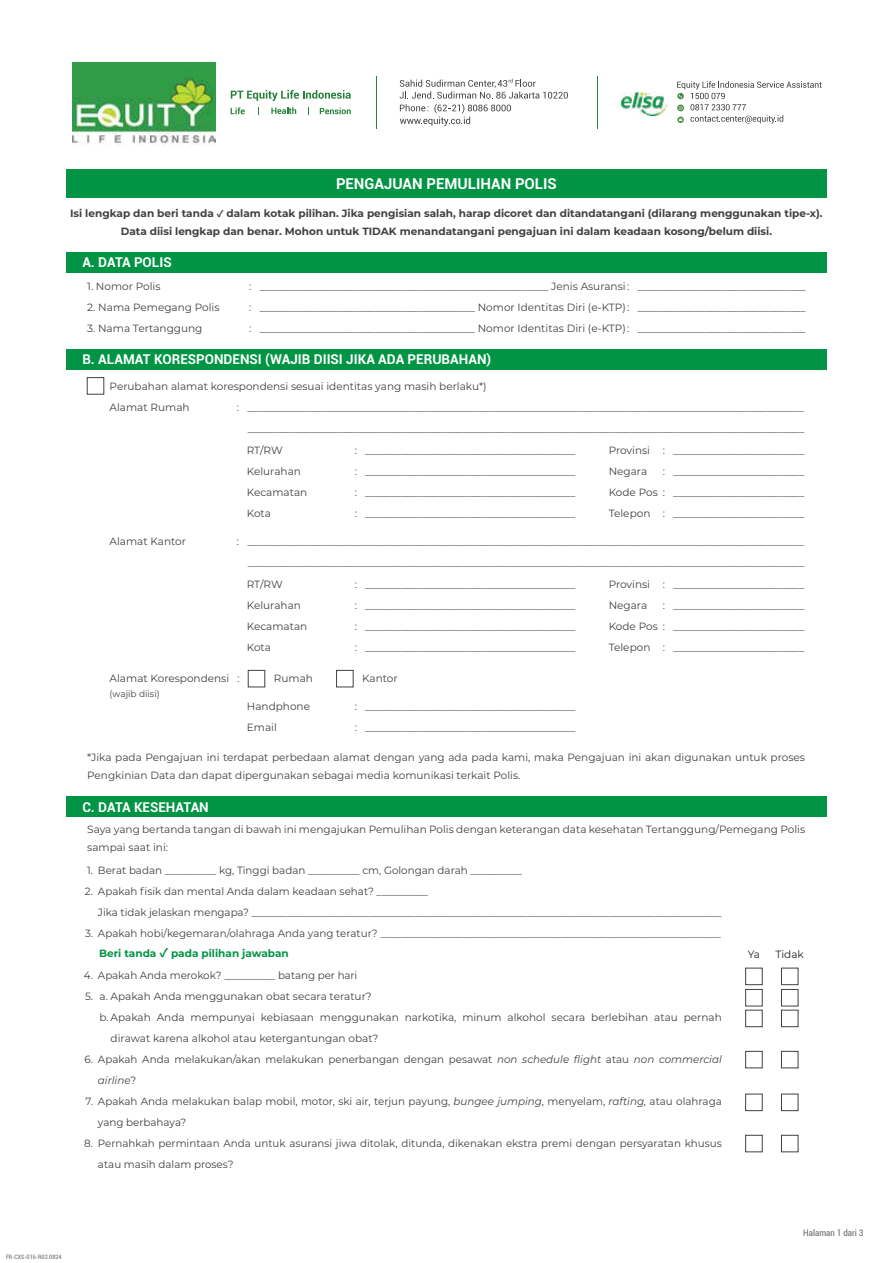
<style>
.page{position:relative;width:893px;height:1263px;background:#fff}
.page>*{position:absolute;margin:0;border:0;box-sizing:border-box;transform-origin:0 0}
.t1{font:700 15px "Roboto";color:#fff}
.t2{font:700 13.5px "Roboto";color:#fff}
.t3{font:10.5px/21px "Montserrat";color:#414042}
.t4{font:700 10.5px/18px "Montserrat";color:#414042;text-align:center}
.t5{font:700 10.5px "Montserrat";color:#009444}
.t6{font:10.5px "Montserrat";color:#231f20}
.t7{font:condensed 9px "Roboto";color:#6d6e71}
.t8{font:9px "Montserrat";color:#414042}
.t9{font:condensed 6px "Roboto";color:#6d6e71}
.s1{font-style:italic}
</style>
<div class="page">
<img style="left:72px;top:63px;width:144px;height:82px">
<img style="left:622px;top:92px;width:45px;height:23px">
<svg style="left:677px;top:81px;width:145px;height:43px"></svg>
<hr style="left:376px;top:76px;width:1px;height:52px;background:#26813a">
<hr style="left:597px;top:76px;width:1px;height:52px;background:#26813a">
<svg style="left:231px;top:90px;width:120px;height:11px"></svg>
<svg style="left:320px;top:107px;width:31px;height:7px"></svg>
<svg style="left:271px;top:107px;width:25px;height:7px"></svg>
<svg style="left:231px;top:107px;width:14px;height:7px"></svg>
<svg style="left:400px;top:79px;width:168px;height:47px"></svg>
<div style="left:66px;top:169px;width:761px;height:29px;background:#009444"></div>
<div style="left:66px;top:252px;width:761px;height:20px;background:#009444"></div>
<div style="left:66px;top:349px;width:761px;height:21px;background:#009444"></div>
<div style="left:87px;top:377px;width:17px;height:18px;border:1px solid #414042"></div>
<div style="left:248px;top:670px;width:17px;height:17px;border:1px solid #414042"></div>
<div style="left:336px;top:670px;width:18px;height:17px;border:1px solid #414042"></div>
<div style="left:66px;top:796px;width:761px;height:21px;background:#009444"></div>
<div style="left:745px;top:968px;width:18px;height:17px;border:1px solid #414042"></div>
<div style="left:781px;top:968px;width:17px;height:17px;border:1px solid #414042"></div>
<div style="left:745px;top:989px;width:18px;height:17px;border:1px solid #414042"></div>
<div style="left:781px;top:989px;width:17px;height:17px;border:1px solid #414042"></div>
<div style="left:745px;top:1010px;width:18px;height:17px;border:1px solid #414042"></div>
<div style="left:781px;top:1010px;width:17px;height:17px;border:1px solid #414042"></div>
<div style="left:745px;top:1051px;width:18px;height:17px;border:1px solid #414042"></div>
<div style="left:781px;top:1051px;width:17px;height:17px;border:1px solid #414042"></div>
<div style="left:745px;top:1094px;width:18px;height:17px;border:1px solid #414042"></div>
<div style="left:781px;top:1094px;width:17px;height:17px;border:1px solid #414042"></div>
<div style="left:745px;top:1135px;width:18px;height:17px;border:1px solid #414042"></div>
<div style="left:781px;top:1135px;width:17px;height:17px;border:1px solid #414042"></div>
<h1 class="t1" style="left:336px;top:173px;width:222px">PENGAJUAN PEMULIHAN POLIS</h1>
<p class="t4" style="left:70px;top:203px;width:754px">Isi lengkap dan beri tanda dalam kotak pilihan. Jika pengisian salah, harap dicoret dan ditandatangani (dilarang menggunakan tipe-x).<br>Data diisi lengkap dan benar. Mohon untuk TIDAK menandatangani pengajuan ini dalam keadaan kosong/belum diisi.</p>
<p class="t2" style="left:82px;top:253px;width:91px">A. DATA POLIS</p>
<p class="t3" style="left:87px;top:275px;width:75px">1. Nomor Polis</p>
<p class="t3" style="left:249px;top:275px;width:558px">: _______________________________________________________ Jenis Asuransi : ________________________________</p>
<p class="t3" style="left:87px;top:296px;width:134px">2. Nama Pemegang Polis</p>
<p class="t3" style="left:249px;top:296px;width:558px">: _________________________________________ Nomor Identitas Diri (e-KTP) : ________________________________</p>
<p class="t3" style="left:87px;top:317px;width:117px">3. Nama Tertanggung</p>
<p class="t3" style="left:249px;top:317px;width:558px">: _________________________________________ Nomor Identitas Diri (e-KTP) : ________________________________</p>
<p class="t2" style="left:82px;top:349px;width:410px">B. ALAMAT KORESPONDENSI (WAJIB DIISI JIKA ADA PERUBAHAN)</p>
<p class="t3" style="left:110px;top:375px;width:378px">Perubahan alamat korespondensi sesuai identitas yang masih berlaku*)</p>
<p class="t3" style="left:110px;top:396px;width:81px">Alamat Rumah</p>
<p class="t3" style="left:237px;top:396px;width:569px;text-align:right">: __________________________________________________________________________________________________________ __________________________________________________________________________________________________________</p>
<p class="t3" style="left:247px;top:439px;width:38px">RT/RW</p>
<p class="t3" style="left:355px;top:439px;width:222px">: ________________________________________</p>
<p class="t3" style="left:247px;top:460px;width:56px">Kelurahan</p>
<p class="t3" style="left:355px;top:460px;width:222px">: ________________________________________</p>
<p class="t3" style="left:247px;top:481px;width:62px">Kecamatan</p>
<p class="t3" style="left:355px;top:481px;width:222px">: ________________________________________</p>
<p class="t3" style="left:247px;top:502px;width:26px">Kota</p>
<p class="t3" style="left:355px;top:502px;width:222px">: ________________________________________</p>
<p class="t3" style="left:609px;top:439px;width:197px">Provinsi : _________________________<br>Negara</p>
<p class="t3" style="left:609px;top:460px;width:197px;text-align:justify;text-indent:54px">: _________________________ Kode Pos : _________________________ Telepon : _________________________</p>
<p class="t3" style="left:110px;top:530px;width:78px">Alamat Kantor</p>
<p class="t3" style="left:237px;top:530px;width:569px;text-align:right">: __________________________________________________________________________________________________________ __________________________________________________________________________________________________________</p>
<p class="t3" style="left:247px;top:574px;width:38px">RT/RW</p>
<p class="t3" style="left:355px;top:574px;width:222px">: ________________________________________</p>
<p class="t3" style="left:247px;top:595px;width:56px">Kelurahan</p>
<p class="t3" style="left:355px;top:595px;width:222px">: ________________________________________</p>
<p class="t3" style="left:247px;top:616px;width:62px">Kecamatan</p>
<p class="t3" style="left:355px;top:616px;width:222px">: ________________________________________</p>
<p class="t3" style="left:247px;top:637px;width:26px">Kota</p>
<p class="t3" style="left:355px;top:637px;width:222px">: ________________________________________</p>
<p class="t3" style="left:609px;top:574px;width:197px">Provinsi : _________________________<br>Negara</p>
<p class="t3" style="left:609px;top:595px;width:197px;text-align:justify;text-indent:54px">: _________________________ Kode Pos : _________________________ Telepon : _________________________</p>
<p class="t3" style="left:110px;top:668px;width:132px">Alamat Korespondensi :</p>
<p class="t8" style="left:110px;top:688px;width:52px">(wajib diisi)</p>
<p class="t3" style="left:274px;top:667px;width:41px">Rumah</p>
<p class="t3" style="left:362px;top:667px;width:37px">Kantor</p>
<p class="t3" style="left:247px;top:695px;width:65px">Handphone</p>
<p class="t3" style="left:355px;top:695px;width:222px">: ________________________________________</p>
<p class="t3" style="left:247px;top:716px;width:32px">Email</p>
<p class="t3" style="left:355px;top:716px;width:222px">: ________________________________________</p>
<p class="t3" style="left:87px;top:748px;width:719px;line-height:18px">*Jika pada Pengajuan ini terdapat perbedaan alamat dengan yang ada pada kami, maka Pengajuan ini akan digunakan untuk proses<br>Pengkinian Data dan dapat dipergunakan sebagai media komunikasi terkait Polis.</p>
<p class="t2" style="left:82px;top:797px;width:128px">C. DATA KESEHATAN</p>
<p class="t3" style="left:87px;top:820px;width:719px;line-height:18px">Saya yang bertanda tangan di bawah ini mengajukan Pemulihan Polis dengan keterangan data kesehatan Tertanggung/Pemegang Polis sampai saat ini:</p>
<p class="t3" style="left:98px;top:859px;width:625px">Berat badan __________ kg, Tinggi badan __________ cm, Golongan darah __________<br>Apakah fisik dan mental Anda dalam keadaan sehat? __________<br>Jika tidak jelaskan mengapa? ____________________________________________________________________________________________ Apakah hobi/kegemaran/olahraga Anda yang teratur? __________________________________________________________________</p>
<p class="t3" style="left:98px;top:964px;width:261px">Apakah Anda merokok? __________ batang per hari</p>
<p class="t3" style="left:85px;top:859px;width:10px">1.<br>2.</p>
<p class="t3" style="left:85px;top:922px;width:10px">3.</p>
<p class="t3" style="left:84px;top:964px;width:11px">4.<br>5.</p>
<p class="t5" style="left:99px;top:946px;width:59px">Beri tanda</p>
<p class="t5" style="left:171px;top:946px;width:119px">pada pilihan jawaban</p>
<p class="t6" style="left:748px;top:947px;width:14px">Ya</p>
<p class="t6" style="left:776px;top:947px;width:30px">Tidak</p>
<p class="t3" style="left:99px;top:986px;width:274px">a. Apakah Anda menggunakan obat secara teratur?</p>
<p class="t3" style="left:99px;top:1007px;width:624px">b. Apakah Anda mempunyai kebiasaan menggunakan narkotika, minum alkohol secara berlebihan atau pernah</p>
<p class="t3" style="left:111px;top:1028px;width:269px">dirawat karena alkohol atau ketergantungan obat?</p>
<p class="t3" style="left:98px;top:1048px;width:625px">Apakah Anda melakukan/akan melakukan penerbangan dengan pesawat <span class="s1">non schedule flight</span> atau <span class="s1">non commercial airline</span>?<br>Apakah Anda melakukan balap mobil, motor, ski air, terjun payung, <span class="s1">bungee jumping</span>, menyelam, <span class="s1">rafting,</span> atau olahraga yang berbahaya?<br>Pernahkah permintaan Anda untuk asuransi jiwa ditolak, ditunda, dikenakan ekstra premi dengan persyaratan khusus atau masih dalam proses?</p>
<p class="t3" style="left:84px;top:1048px;width:10px">6.</p>
<p class="t3" style="left:85px;top:1090px;width:9px">7.</p>
<p class="t3" style="left:84px;top:1132px;width:10px">8.</p>
<p class="t9" style="left:6px;top:1252px;width:57px">FR-CXS-016-R02.0824</p>
<p class="t7" style="left:803px;top:1226px;width:62px">Halaman 1 dari 3</p>
</div>
